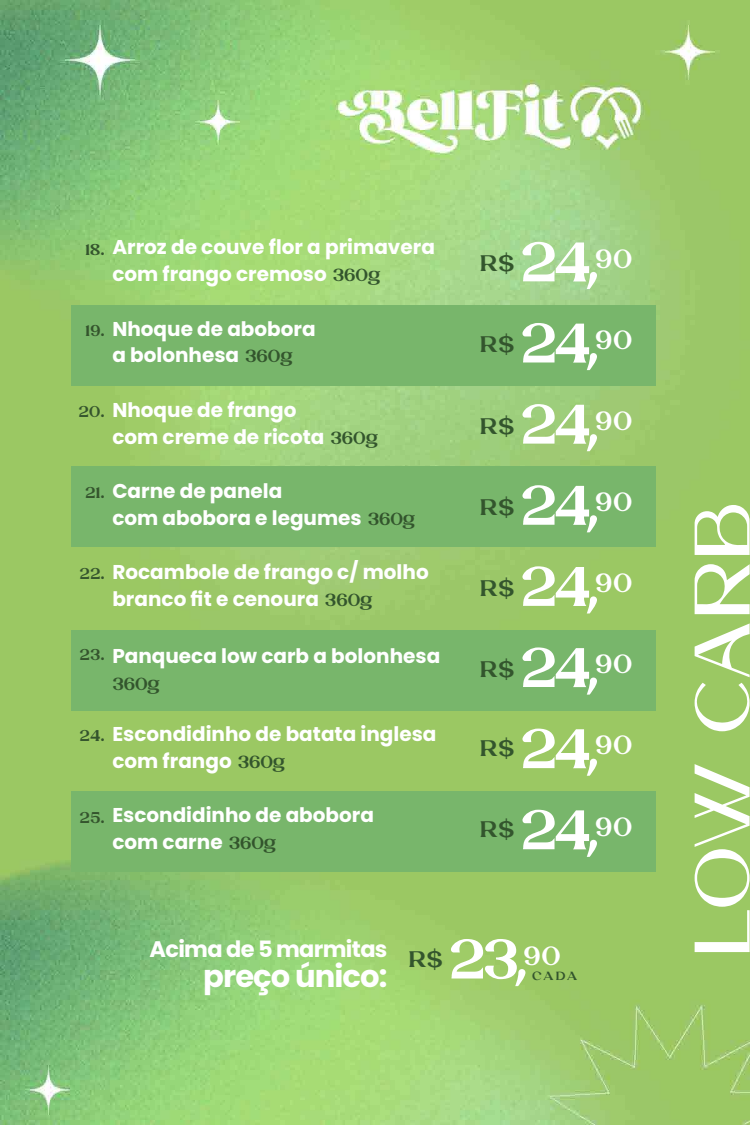
<style>
.page{position:relative;width:750px;height:1125px;background:#fff}
.page>*{position:absolute;margin:0;border:0;box-sizing:border-box;transform-origin:0 0}
.t1{font:78.75px "Skadi";letter-spacing:-.05em;color:#fff}
.t2{font:500 55.62px "Laviossa";letter-spacing:-.07em;color:#fff}
.t3{font:700 30.62px "Poppins";letter-spacing:-.03em;color:#fff}
.t4{font:500 26.25px "Laviossa";color:#fff}
.t5{font:500 22.5px "Laviossa";color:#33552d}
.t6{font:700 22.5px "Poppins";letter-spacing:-.03em;color:#fff}
.t7{font:700 20px/26.9px "Poppins";color:#fff}
.t8{font:500 17.5px "Laviossa";color:#33552d}
.t9{font:500 15.62px "Laviossa";letter-spacing:-.01em;color:#34542d}
.t10{font:500 11.88px "Laviossa";color:#33552d}
.s1{font-family:"Laviossa";font-weight:500;font-size:17.5px;color:#33552d}
</style>
<div class="page">
<img style="left:0;top:0;width:750px;height:1125px">
<div style="left:71px;top:305px;width:585px;height:80px;background:#78b66b"></div>
<div style="left:71px;top:630px;width:585px;height:81px;background:#78b66b"></div>
<div style="left:71px;top:466px;width:585px;height:80px;background:#78b66b"></div>
<div style="left:71px;top:791px;width:585px;height:81px;background:#78b66b"></div>
<p class="t9" style="left:85px;top:238px;width:21px">18.</p>
<p class="t7" style="left:112px;top:234px;width:324px">Arroz de couve flor a primavera com frango cremoso <span class="s1">360g</span></p>
<p class="t5" style="left:480px;top:248px;width:36px">R$</p>
<h2 class="t2" style="left:520px;top:223px;width:114px">24,<sup>90</sup></h2>
<p class="t9" style="left:85px;top:319px;width:21px">19.</p>
<p class="t7" style="left:112px;top:315px;width:205px">Nhoque de abobora a bolonhesa <span class="s1">360g</span></p>
<p class="t5" style="left:480px;top:329px;width:36px">R$</p>
<h2 class="t2" style="left:520px;top:304px;width:114px">24,<sup>90</sup></h2>
<p class="t9" style="left:78px;top:401px;width:27px">20.</p>
<p class="t7" style="left:112px;top:396px;width:267px">Nhoque de frango<br>com creme de ricota <span class="s1">360g</span></p>
<p class="t5" style="left:480px;top:410px;width:36px">R$</p>
<h2 class="t2" style="left:520px;top:386px;width:114px">24,<sup>90</sup></h2>
<p class="t9" style="left:85px;top:482px;width:21px">21.</p>
<p class="t7" style="left:112px;top:477px;width:305px">Carne de panela<br>com abobora e legumes <span class="s1">360g</span></p>
<p class="t5" style="left:480px;top:491px;width:36px">R$</p>
<h2 class="t2" style="left:520px;top:467px;width:114px">24,<sup>90</sup></h2>
<p class="t9" style="left:79px;top:563px;width:26px">22.</p>
<p class="t7" style="left:112px;top:559px;width:318px">Rocambole de frango c/ molho branco fit e cenoura <span class="s1">360g</span></p>
<p class="t5" style="left:480px;top:572px;width:36px">R$</p>
<h2 class="t2" style="left:520px;top:548px;width:114px">24,<sup>90</sup></h2>
<p class="t9" style="left:80px;top:644px;width:26px">23.</p>
<p class="t7" style="left:112px;top:642px;width:329px">Panqueca low carb a bolonhesa</p>
<p class="t8" style="left:112px;top:671px;width:49px">360g</p>
<p class="t5" style="left:480px;top:653px;width:36px">R$</p>
<h2 class="t2" style="left:520px;top:629px;width:114px">24,<sup>90</sup></h2>
<p class="t9" style="left:80px;top:725px;width:26px">24.</p>
<p class="t7" style="left:112px;top:721px;width:326px">Escondidinho de batata inglesa com frango <span class="s1">360g</span></p>
<p class="t5" style="left:480px;top:733px;width:36px">R$</p>
<h2 class="t2" style="left:520px;top:710px;width:114px">24,<sup>90</sup></h2>
<p class="t9" style="left:80px;top:806px;width:26px">25.</p>
<p class="t7" style="left:112px;top:802px;width:263px">Escondidinho de abobora com carne <span class="s1">360g</span></p>
<p class="t5" style="left:480px;top:814px;width:36px">R$</p>
<h2 class="t2" style="left:520px;top:791px;width:114px">24,<sup>90</sup></h2>
<h2 class="t2" style="left:448px;top:920px;width:80px">23,</h2>
<p class="t6" style="left:150px;top:936px;width:240px">Acima de 5 marmitas</p>
<h3 class="t4" style="left:523px;top:937px;width:39px">90</h3>
<p class="t5" style="left:408px;top:943px;width:36px">R$</p>
<h3 class="t3" style="left:203px;top:958px;width:186px">preço único:</h3>
<p class="t10" style="left:532px;top:968px;width:46px">CADA</p>
<h1 class="t1" style="left:673px;top:957px;width:458px;rotate:-90deg">LOW CARB</h1>
</div>
